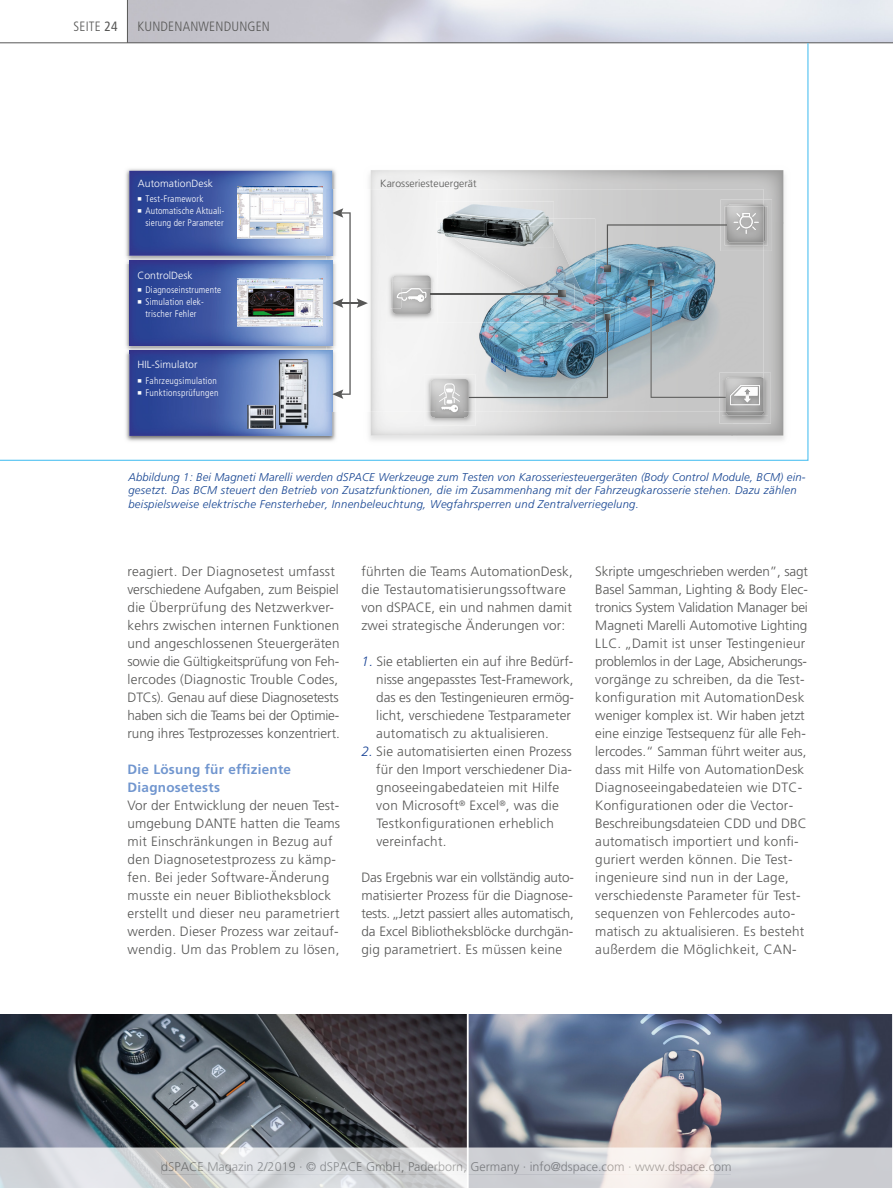
<style>
.page{position:relative;width:893px;height:1188px;background:#fff}
.page>*{position:absolute;margin:0;border:0;box-sizing:border-box;transform-origin:0 0}
.t1{font:300 13.5px/18px "Frutiger LT Pro";letter-spacing:.01em;color:#575756}
.t2{font:700 13.5px/18px "Frutiger LT Pro";letter-spacing:.02em;color:#7196cf}
.t3{font:300 condensed 13.5px "Frutiger LT Pro";letter-spacing:.015em;color:#575756}
.t4{font:300 12.6px "Frutiger LT Pro";color:#90908f}
.t5{font:italic 300 11.25px/13.5px "Frutiger LT Pro";letter-spacing:.025em;color:#144391}
.t6{font:300 10.35px "Frutiger LT Pro";letter-spacing:.005em;color:#fff}
.t7{font:300 10.35px "Frutiger LT Pro";letter-spacing:.005em;color:#575756}
.t8{font:300 condensed 9.45px/11.9px "Frutiger LT Pro";letter-spacing:.02em;color:#fff}
.s1{font-weight:400}
.s2{font-style:italic;color:#164194}
</style>
<div class="page">
<hr style="left:0;top:43px;width:893px;height:1px;background:#575756">
<hr style="left:127px;top:0;width:1px;height:43px;background:#575756">
<svg style="left:0;top:42px;width:809px;height:419px"></svg>
<img style="left:0;top:1014px;width:892px;height:134px">
<img style="left:123px;top:354px;width:216px;height:90px">
<img style="left:129px;top:354px;width:203px;height:82px">
<img style="left:123px;top:166px;width:216px;height:90px">
<img style="left:129px;top:171px;width:203px;height:85px">
<img style="left:123px;top:256px;width:204px;height:98px">
<img style="left:129px;top:351px;width:198px;height:3px">
<img style="left:129px;top:261px;width:198px;height:85px">
<img style="left:361px;top:163px;width:432px;height:47px">
<img style="left:745px;top:210px;width:48px;height:238px">
<img style="left:361px;top:412px;width:384px;height:36px">
<img style="left:364px;top:168px;width:426px;height:46px">
<img style="left:737px;top:214px;width:53px;height:232px">
<img style="left:364px;top:412px;width:373px;height:34px">
<img style="left:371px;top:170px;width:412px;height:53px">
<img style="left:732px;top:223px;width:51px;height:213px">
<img style="left:371px;top:412px;width:361px;height:24px">
<img style="left:327px;top:189px;width:436px;height:223px">
<img style="left:327px;top:189px;width:5px;height:19px">
<svg style="left:327px;top:208px;width:41px;height:191px"></svg>
<img style="left:237px;top:186px;width:85px;height:52px">
<img style="left:237px;top:278px;width:85px;height:49px">
<img style="left:246px;top:405px;width:31px;height:24px">
<img style="left:277px;top:359px;width:34px;height:71px">
<img style="left:719px;top:373px;width:52px;height:51px">
<img style="left:719px;top:373px;width:44px;height:39px">
<img style="left:726px;top:377px;width:38px;height:2px">
<img style="left:722px;top:379px;width:46px;height:37px">
<img style="left:722px;top:379px;width:41px;height:33px">
<img style="left:730px;top:385px;width:30px;height:20px">
<img style="left:734px;top:387px;width:23px;height:9px">
<svg style="left:744px;top:388px;width:7px;height:14px"></svg>
<img style="left:720px;top:200px;width:52px;height:51px">
<img style="left:727px;top:204px;width:36px;height:2px">
<img style="left:725px;top:206px;width:43px;height:39px">
<img style="left:727px;top:206px;width:38px;height:37px">
<img style="left:740px;top:213px;width:6px;height:15px">
<svg style="left:734px;top:213px;width:6px;height:17px"></svg>
<svg style="left:746px;top:213px;width:13px;height:21px"></svg>
<img style="left:424px;top:374px;width:51px;height:52px">
<img style="left:430px;top:379px;width:39px;height:39px">
<svg style="left:436px;top:418px;width:28px;height:1px"></svg>
<img style="left:436px;top:400px;width:28px;height:18px">
<img style="left:386px;top:271px;width:51px;height:51px">
<img style="left:392px;top:275px;width:39px;height:39px">
<img style="left:639px;top:273px;width:24px;height:25px">
<svg style="left:648px;top:280px;width:78px;height:118px;background:#a0aeb7"></svg>
<img style="left:595px;top:307px;width:25px;height:25px">
<img style="left:469px;top:314px;width:141px;height:84px">
<img style="left:437px;top:218px;width:158px;height:105px">
<img style="left:468px;top:232px;width:118px;height:79px">
<img style="left:436px;top:202px;width:118px;height:46px">
<img style="left:437px;top:218px;width:117px;height:30px">
<img style="left:446px;top:225px;width:108px;height:23px">
<img style="left:390px;top:282px;width:43px;height:26px">
<img style="left:392px;top:282px;width:39px;height:26px">
<svg style="left:396px;top:288px;width:36px;height:21px"></svg>
<hr style="left:431px;top:293px;width:128px;height:1px;background:#575756">
<img style="left:595px;top:259px;width:25px;height:24px">
<svg style="left:439px;top:383px;width:21px;height:29px"></svg>
<svg style="left:604px;top:224px;width:123px;height:48px;background:#9bafb9"></svg>
<img style="left:550px;top:284px;width:24px;height:24px">
<svg style="left:550px;top:291px;width:15px;height:6px"></svg>
<hr style="left:467px;top:1009px;width:2px;height:179px;background:#fff">
<svg style="left:0;top:1148px;width:892px;height:40px;background:#d6d7da"></svg>
<svg style="left:162px;top:1162px;width:569px;height:12px;background:#dadadc"></svg>
<svg style="left:138px;top:197px;width:3px;height:4px"></svg>
<svg style="left:138px;top:209px;width:3px;height:4px"></svg>
<svg style="left:138px;top:288px;width:3px;height:4px"></svg>
<svg style="left:138px;top:300px;width:3px;height:4px"></svg>
<svg style="left:138px;top:379px;width:3px;height:4px"></svg>
<p class="t3" style="left:74px;top:18px;width:46px">SEITE <span class="s1">24</span></p>
<p class="t3" style="left:137px;top:18px;width:134px">KUNDENANWENDUNGEN</p>
<p class="t6" style="left:138px;top:177px;width:77px">AutomationDesk</p>
<p class="t8" style="left:145px;top:193px;width:80px">Test-Framework<br>Automatische Aktuali&shy;sierung der Parameter</p>
<p class="t6" style="left:137px;top:270px;width:57px">ControlDesk</p>
<p class="t8" style="left:145px;top:284px;width:77px">Diagnoseinstrumente<br>Simulation elek&shy;trischer Fehler</p>
<p class="t6" style="left:137px;top:359px;width:62px">HIL-Simulator</p>
<p class="t8" style="left:145px;top:375px;width:75px">Fahrzeugsimulation<br>Funktionsprüfungen</p>
<p class="t7" style="left:380px;top:177px;width:98px">Karosseriesteuergerät</p>
<p class="t5" style="left:128px;top:470px;width:679px">Abbildung 1: Bei Magneti Marelli werden dSPACE Werkzeuge zum Testen von Karosseriesteuergeräten (Body Control Module, BCM) ein&shy;gesetzt. Das BCM steuert den Betrieb von Zusatzfunktionen, die im Zusammenhang mit der Fahrzeugkarosserie stehen. Dazu zählen beispielsweise elektrische Fensterheber, Innenbeleuchtung, Wegfahrsperren und Zentralverriegelung.</p>
<p class="t1" style="left:128px;top:562px;width:214px">reagiert. Der Diagnosetest umfasst verschiedene Aufgaben, zum Beispiel die Überprüfung des Netzwerkver&shy;kehrs zwischen internen Funktionen und angeschlossenen Steuergeräten sowie die Gültigkeitsprüfung von Feh&shy;lercodes (Diagnostic Trouble Codes, DTCs). Genau auf diese Diagnosetests haben sich die Teams bei der Optimie&shy;rung ihres Testprozesses konzentriert.</p>
<p class="t2" style="left:128px;top:760px;width:165px">Die Lösung für effiziente<br>Diagnose tests</p>
<p class="t1" style="left:128px;top:796px;width:214px">Vor der Entwicklung der neuen Test&shy;umgebung DANTE hatten die Teams mit Einschränkungen in Bezug auf den Diagnosetestprozess zu kämp&shy;fen. Bei jeder Software-Änderung musste ein neuer Bibliotheksblock erstellt und dieser neu parametriert werden. Dieser Prozess war zeitauf&shy;wendig. Um das Problem zu lösen,</p>
<p class="t1" style="left:361px;top:562px;width:213px">führten die Teams AutomationDesk, die Testautomatisierungssoftware von dSPACE, ein und nahmen damit zwei strategische Änderungen vor:</p>
<p class="t1" style="left:376px;top:652px;width:199px;text-indent:-15px"><span class="s2">1.</span> Sie etablierten ein auf ihre Bedürf&shy;nisse angepasstes Test-Framework, das es den Testingenieuren ermög&shy;licht, verschiedene Testparameter automatisch zu aktualisieren.</p>
<p class="t1" style="left:376px;top:742px;width:197px;text-indent:-15px"><span class="s2">2.</span> Sie automatisierten einen Prozess für den Import verschiedener Dia&shy;gnoseeingabedateien mit Hilfe von Microsoft<sup>®</sup> Excel<sup>®</sup>, was die<br>Testkonfigurationen erheblich vereinfacht.</p>
<p class="t1" style="left:361px;top:868px;width:214px;text-align:justify">Das Ergebnis war ein vollständig auto&shy;matisierter Prozess für die Diagnose&shy;tests. „Jetzt passiert alles automatisch, da Excel Bibliotheksblöcke durch gän&shy;gig parametriert. Es müssen keine</p>
<p class="t1" style="left:595px;top:562px;width:214px">Skripte umgeschrieben werden”, sagt Basel Samman, Lighting &amp; Body Elec&shy;tronics System Validation Manager bei Magneti Marelli Automotive Lighting LLC. „Damit ist unser Testingenieur problemlos in der Lage, Absicherungs&shy;vorgänge zu schreiben, da die Test&shy;konfiguration mit AutomationDesk weniger komplex ist. Wir haben jetzt eine einzige Test sequenz für alle Feh&shy;lercodes.“ Samman führt weiter aus, dass mit Hilfe von Automation Desk Diagnoseeingabedateien wie DTC-Konfigurationen oder die Vector-Beschreibungsdateien CDD und DBC automatisch importiert und konfi&shy;guriert werden können. Die Test&shy;ingenieure sind nun in der Lage, verschiedenste Parameter für Test&shy;sequenzen von Fehlercodes auto&shy;matisch zu aktualisieren. Es besteht außerdem die Möglichkeit, CAN-</p>
<p class="t4" style="left:161px;top:1160px;width:572px">dSPACE Magazin 2/2019 · © dSPACE GmbH, Paderborn, Germany · info@dspace.com · www.dspace.com</p>
</div>
